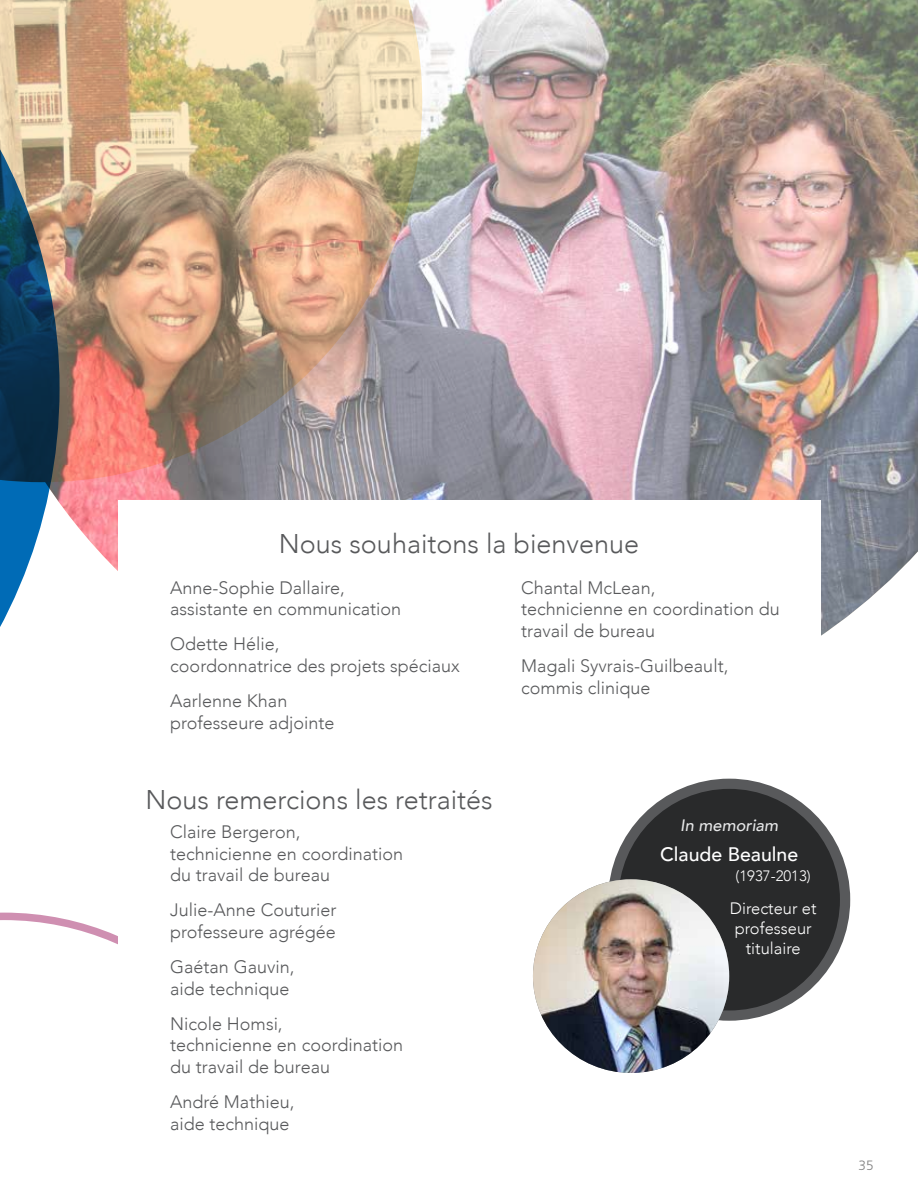
<style>
.page{position:relative;width:918px;height:1188px;background:#fff}
.page>*{position:absolute;margin:0;border:0;box-sizing:border-box;transform-origin:0 0}
.t1{font:300 27px "Avenir";color:#58595b}
.t2{font:500 19.5px "Avenir";color:#fff}
.t3{font:300 18px/21.6px "Avenir";color:#58595b}
.t4{font:300 16.5px/19.8px "Avenir";color:#fff;text-align:center}
.t5{font:italic 500 16.5px "Avenir";color:#e6e7e8}
.t6{font:300 15px "Avenir";color:#fff}
.t7{font:300 13.5px "Frutiger LT Std";color:#818181}
</style>
<div class="page">
<img style="left:0;top:0;width:918px;height:636px">
<svg style="left:0;top:913px;width:118px;height:32px"></svg>
<div style="left:119px;top:500px;width:702px;height:688px;background:#fff"></div>
<div style="left:608px;top:779px;width:242px;height:242px;background:#58595b;border-radius:50%"></div>
<div style="left:618px;top:789px;width:222px;height:222px;background:#292a2b;border-radius:50%"></div>
<img style="left:533px;top:879px;width:196px;height:194px">
<svg style="left:0;top:537px;width:4px;height:99px"></svg>
<h1 class="t1" style="left:279px;top:528px;width:362px">Nous souhaitons la bienvenue</h1>
<p class="t3" style="left:170px;top:577px;width:232px">Anne-Sophie Dallaire, assistante en communication</p>
<p class="t3" style="left:170px;top:633px;width:291px">Odette Hélie,<br>coordonnatrice des projets spéciaux</p>
<p class="t3" style="left:170px;top:690px;width:166px">Aarlenne Khan professeure adjointe</p>
<h1 class="t1" style="left:146px;top:784px;width:349px">Nous remercions les retraités</h1>
<p class="t3" style="left:170px;top:821px;width:234px">Claire Bergeron, technicienne en coordination du travail de bureau</p>
<p class="t3" style="left:170px;top:900px;width:168px">Julie-Anne Couturier professeure agrégée</p>
<p class="t3" style="left:170px;top:956px;width:126px">Gaétan Gauvin, aide technique</p>
<p class="t3" style="left:170px;top:1013px;width:234px">Nicole Homsi,<br>technicienne en coordination du travail de bureau</p>
<p class="t3" style="left:170px;top:1091px;width:126px">André Mathieu, aide technique</p>
<p class="t3" style="left:521px;top:577px;width:260px">Chantal McLean,<br>technicienne en coordination du travail de bureau</p>
<p class="t3" style="left:521px;top:655px;width:209px">Magali Syvrais-Guilbeault, commis clinique</p>
<p class="t5" style="left:680px;top:816px;width:100px">In memoriam</p>
<p class="t2" style="left:660px;top:838px;width:140px">Claude Beaulne</p>
<p class="t6" style="left:736px;top:867px;width:77px">(1937-2013)</p>
<p class="t4" style="left:730px;top:899px;width:88px">Directeur et professeur titulaire</p>
<p class="t7" style="left:859px;top:1157px;width:17px">35</p>
</div>
